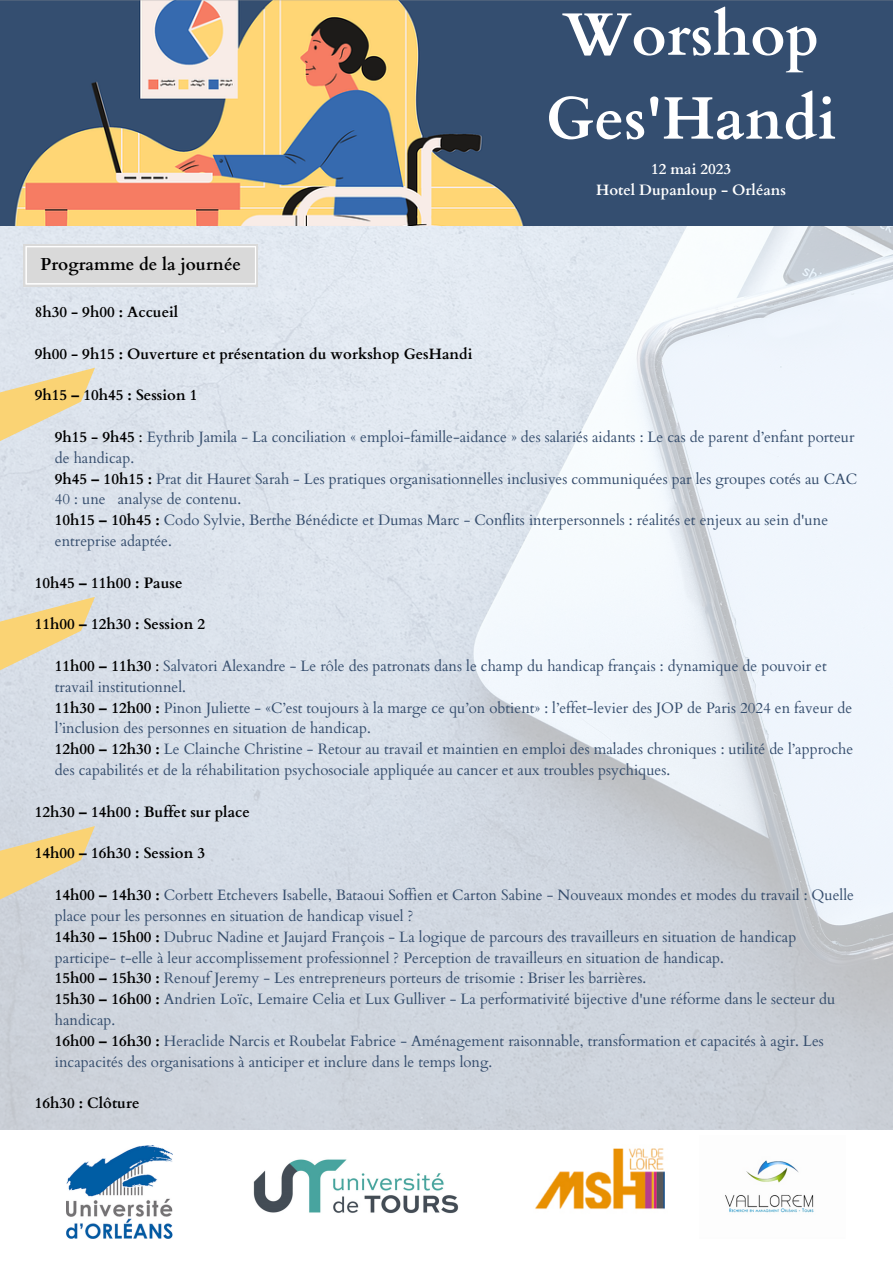
<style>
.page{position:relative;width:893px;height:1263px;background:#fff}
.page>*{position:absolute;margin:0;border:0;box-sizing:border-box;transform-origin:0 0}
.t1{font:700 60px/83.8px "Cardo";color:#fff}
.t2{font:700 17.25px "Cardo";color:#000}
.t3{font:15px/20.9px "Cardo";color:#344c6c}
.t4{font:700 15px "Cardo";color:#000}
.t5{font:700 15px/20.9px "Cardo";color:#fff;text-align:center}
.s1{font-weight:700;color:#000}
.s2{color:#000}
</style>
<div class="page">
<img style="left:0;top:226px;width:893px;height:904px">
<img style="left:0;top:0;width:893px;height:226px">
<svg style="left:24px;top:244px;width:234px;height:42px"></svg>
<svg style="left:26px;top:246px;width:230px;height:38px;background:#dbdbdb"></svg>
<svg style="left:0;top:368px;width:95px;height:77px;background:#e9dbb3"></svg>
<svg style="left:0;top:597px;width:95px;height:77px;background:#e7d8b1"></svg>
<svg style="left:0;top:826px;width:95px;height:78px;background:#e3d4ad"></svg>
<img style="left:67px;top:1145px;width:105px;height:93px">
<img style="left:253px;top:1159px;width:206px;height:55px">
<img style="left:535px;top:1148px;width:130px;height:61px">
<img style="left:725px;top:1160px;width:89px;height:53px">
<p class="t2" style="left:40px;top:253px;width:202px">Programme de la journée</p>
<h1 class="t1" style="left:545px;top:-6px;width:292px">Worshop<br>Ges'Handi</h1>
<p class="t5" style="left:596px;top:159px;width:191px">12 mai 2023<br>Hotel Dupanloup - Orléans</p>
<p class="t4" style="left:35px;top:302px;width:145px">8h30 - 9h00 : Accueil</p>
<p class="t4" style="left:35px;top:344px;width:439px">9h00 - 9h15 : Ouverture et présentation du workshop GesHandi</p>
<p class="t4" style="left:35px;top:385px;width:164px">9h15 – 10h45 : Session 1</p>
<p class="t3" style="left:55px;top:427px;width:804px"><span class="s1">9h15 - 9h45</span> <span class="s2">:</span> Eythrib Jamila - La conciliation « emploi-famille-aidance » des salariés aidants : Le cas de parent d’enfant porteur de handicap.<br><span class="s1">9h45 – 10h15 :</span> Prat dit Hauret Sarah - Les pratiques organisationnelles inclusives communiquées par les groupes cotés au CAC 40 : une analyse de contenu.<br><span class="s1">10h15 – 10h45 :</span> Codo Sylvie, Berthe Bénédicte et Dumas Marc - Conflits interpersonnels : réalités et enjeux au sein d'une entreprise adaptée.</p>
<p class="t4" style="left:35px;top:573px;width:149px">10h45 – 11h00 : Pause</p>
<p class="t4" style="left:35px;top:614px;width:172px">11h00 – 12h30 : Session 2</p>
<p class="t3" style="left:55px;top:656px;width:800px"><span class="s1">11h00 – 11h30</span> <span class="s2">:</span> Salvatori Alexandre - Le rôle des patronats dans le champ du handicap français : dynamique de pouvoir et travail institutionnel.<br><span class="s1">11h30 – 12h00 :</span> Pinon Juliette - «C’est toujours à la marge ce qu’on obtient» : l’effet-levier des JOP de Paris 2024 en faveur de l’inclusion des personnes en situation de handicap.<br><span class="s1">12h00 – 12h30 :</span> Le Clainche Christine - Retour au travail et maintien en emploi des malades chroniques : utilité de l’approche des capabilités et de la réhabilitation psychosociale appliquée au cancer et aux troubles psychiques.</p>
<p class="t4" style="left:35px;top:802px;width:217px">12h30 – 14h00 : Buffet sur place</p>
<p class="t4" style="left:35px;top:843px;width:172px">14h00 – 16h30 : Session 3</p>
<p class="t3" style="left:55px;top:885px;width:800px"><span class="s1">14h00 – 14h30 :</span> Corbett Etchevers Isabelle, Bataoui Soffien et Carton Sabine - Nouveaux mondes et modes du travail : Quelle place pour les personnes en situation de handicap visuel ?<br><span class="s1">14h30 – 15h00 :</span> Dubruc Nadine et Jaujard François - La logique de parcours des travailleurs en situation de handicap participe- t-elle à leur accomplissement professionnel ? Perception de travailleurs en situation de handicap.<br><span class="s1">15h00 – 15h30 :</span> Renouf Jeremy - Les entrepreneurs porteurs de trisomie : Briser les barrières.<br><span class="s1">15h30 – 16h00 :</span> Andrien Loïc, Lemaire Celia et Lux Gulliver - La performativité bijective d'une réforme dans le secteur du handicap.<br><span class="s1">16h00 – 16h30 :</span> Heraclide Narcis et Roubelat Fabrice - Aménagement raisonnable, transformation et capacités à agir. Les incapacités des organisations à anticiper et inclure dans le temps long.</p>
<p class="t4" style="left:35px;top:1093px;width:106px">16h30 : Clôture</p>
</div>
